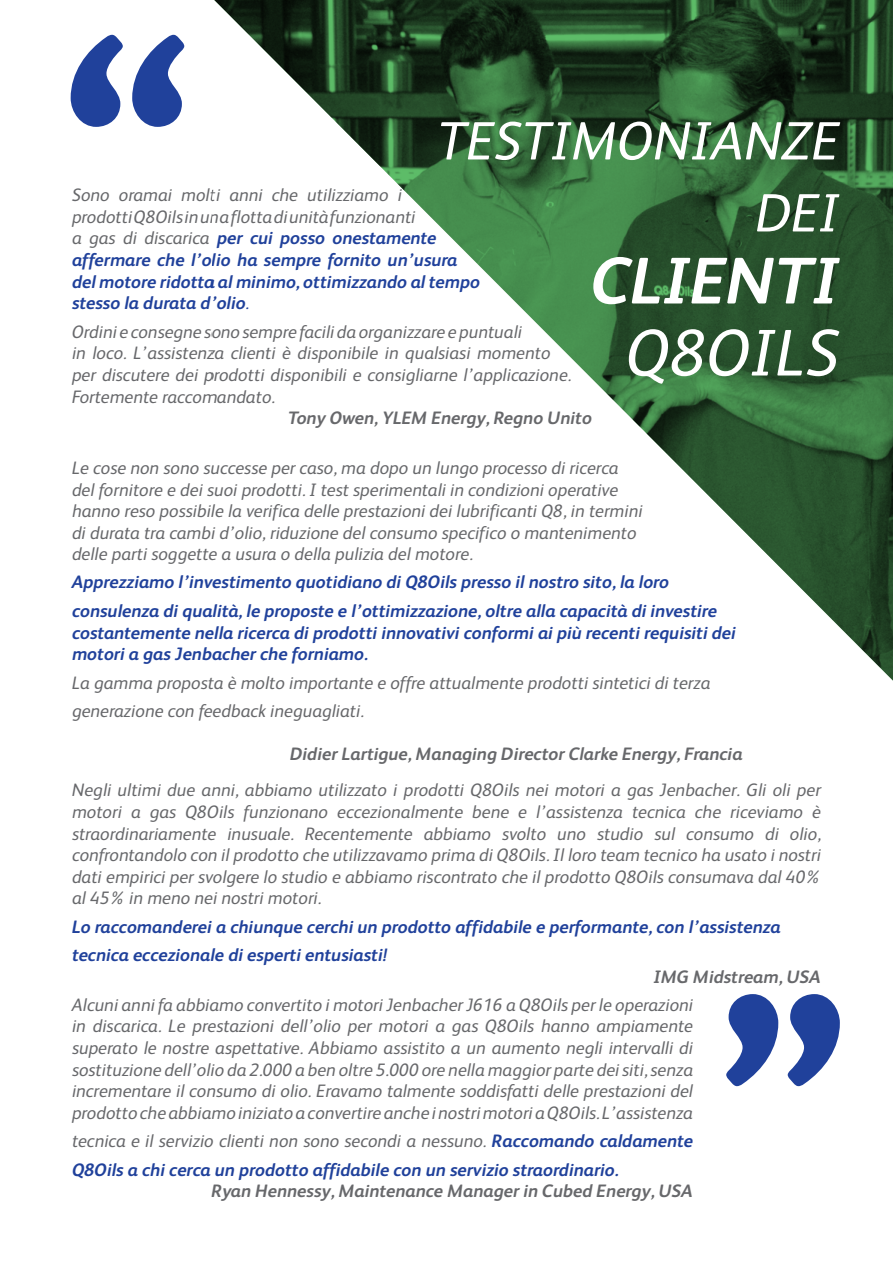
<style>
.page{position:relative;width:893px;height:1263px;background:#fff}
.page>*{position:absolute;margin:0;border:0;box-sizing:border-box;transform-origin:0 0}
.t1{font:800 300px "FS Albert";color:#20419b}
.t2{font:italic 700 66px "FS Albert";color:#fff}
.t3{font:italic 66px "FS Albert";color:#fff}
.t4{font:italic 54px/72px "FS Albert";color:#fff;text-align:right}
.t5{font:italic 18px/21.6px "FS Albert";color:#67686b}
.t6{font:italic 700 18px/21.6px "FS Albert";color:#20419b}
.t7{font:italic 700 18px "FS Albert";color:#67686b}
.s1{font-weight:400;color:#67686b}
.s2{font-weight:400}
</style>
<div class="page">
<img style="left:214px;top:0;width:679px;height:681px">
<h1 class="t1" style="left:54px;top:-32px;width:147px">“</h1>
<h3 class="t4" style="left:438px;top:105px;width:404px">TESTIMONIANZE<br>DEI</h3>
<h2 class="t2" style="left:591px;top:243px;width:250px">CLIENTI</h2>
<h2 class="t3" style="left:626px;top:315px;width:215px">Q8OILS</h2>
<p class="t6" style="left:72px;top:184px;width:409px"><span class="s1">Sono oramai molti anni che utilizziamo i<br>prodotti Q8Oils in una flotta di unità funzionanti<br>a gas di discarica</span> per cui posso onestamente affermare che l’olio ha sempre fornito un’usura del motore ridotta al minimo, ottimizzando al tempo stesso la durata d’olio<span class="s2">.</span></p>
<p class="t5" style="left:72px;top:321px;width:501px">Ordini e consegne sono sempre facili da organizzare e puntuali<br>in loco. L’assistenza clienti è disponibile in qualsiasi momento per discutere dei prodotti disponibili e consigliarne l’applicazione.<br>Fortemente raccomandato.</p>
<p class="t7" style="left:288px;top:408px;width:305px">Tony Owen, YLEM Energy, Regno Unito</p>
<p class="t5" style="left:72px;top:457px;width:572px">Le cose non sono successe per caso, ma dopo un lungo processo di ricerca del fornitore e dei suoi prodotti. I test sperimentali in condizioni operative hanno reso possibile la verifica delle prestazioni dei lubrificanti Q8, in termini di durata tra cambi d’olio, riduzione del consumo specifico o mantenimento delle parti soggette a usura o della pulizia del motore.</p>
<p class="t6" style="left:72px;top:568px;width:647px;line-height:28.5px">Apprezziamo l’investimento quotidiano di Q8Oils presso il nostro sito, la loro consulenza di qualità, le proposte e l’ottimizzazione, oltre alla capacità di investire</p>
<p class="t6" style="left:72px;top:621px;width:665px">costantemente nella ricerca di prodotti innovativi conformi ai più recenti requisiti dei motori a gas Jenbacher che forniamo.</p>
<p class="t5" style="left:72px;top:668px;width:640px;line-height:28.5px">La gamma proposta è molto importante e offre attualmente prodotti sintetici di terza generazione con feedback ineguagliati.</p>
<p class="t7" style="left:290px;top:744px;width:454px">Didier Lartigue, Managing Director Clarke Energy, Francia</p>
<p class="t5" style="left:72px;top:779px;width:750px;text-align:justify">Negli ultimi due anni, abbiamo utilizzato i prodotti Q8Oils nei motori a gas Jenbacher. Gli oli per motori a gas Q8Oils funzionano eccezionalmente bene e l’assistenza tecnica che riceviamo è straordinariamente inusuale. Recentemente abbiamo svolto uno studio sul consumo di olio, confrontandolo con il prodotto che utilizzavamo prima di Q8Oils. Il loro team tecnico ha usato i nostri dati empirici per svolgere lo studio e abbiamo riscontrato che il prodotto Q8Oils consumava dal 40% al 45% in meno nei nostri motori.</p>
<p class="t6" style="left:72px;top:912px;width:710px;line-height:28.5px">Lo raccomanderei a chiunque cerchi un prodotto affidabile e performante, con l’assistenza tecnica eccezionale di esperti entusiasti!</p>
<p class="t7" style="left:654px;top:966px;width:168px">IMG Midstream, USA</p>
<p class="t5" style="left:72px;top:994px;width:623px;text-align:justify">Alcuni anni fa abbiamo convertito i motori Jenbacher J616 a Q8Oils per le operazioni in discarica. Le prestazioni dell’olio per motori a gas Q8Oils hanno ampiamente superato le nostre aspettative. Abbiamo assistito a un aumento negli intervalli di sostituzione dell’olio da 2.000 a ben oltre 5.000 ore nella maggior parte dei siti, senza incrementare il consumo di olio. Eravamo talmente soddisfatti delle prestazioni del prodotto che abbiamo iniziato a convertire anche i nostri motori a Q8Oils. L’assistenza</p>
<p class="t6" style="left:72px;top:1127px;width:623px;line-height:28.5px"><span class="s1">tecnica e il servizio clienti non sono secondi a nessuno.</span> Raccomando caldamente<br>Q8Oils a chi cerca un prodotto affidabile con un servizio straordinario.</p>
<p class="t7" style="left:211px;top:1181px;width:483px">Ryan Hennessy, Maintenance Manager in Cubed Energy, USA</p>
<h1 class="t1" style="left:856px;top:1153px;width:147px;rotate:-180deg">“</h1>
</div>
